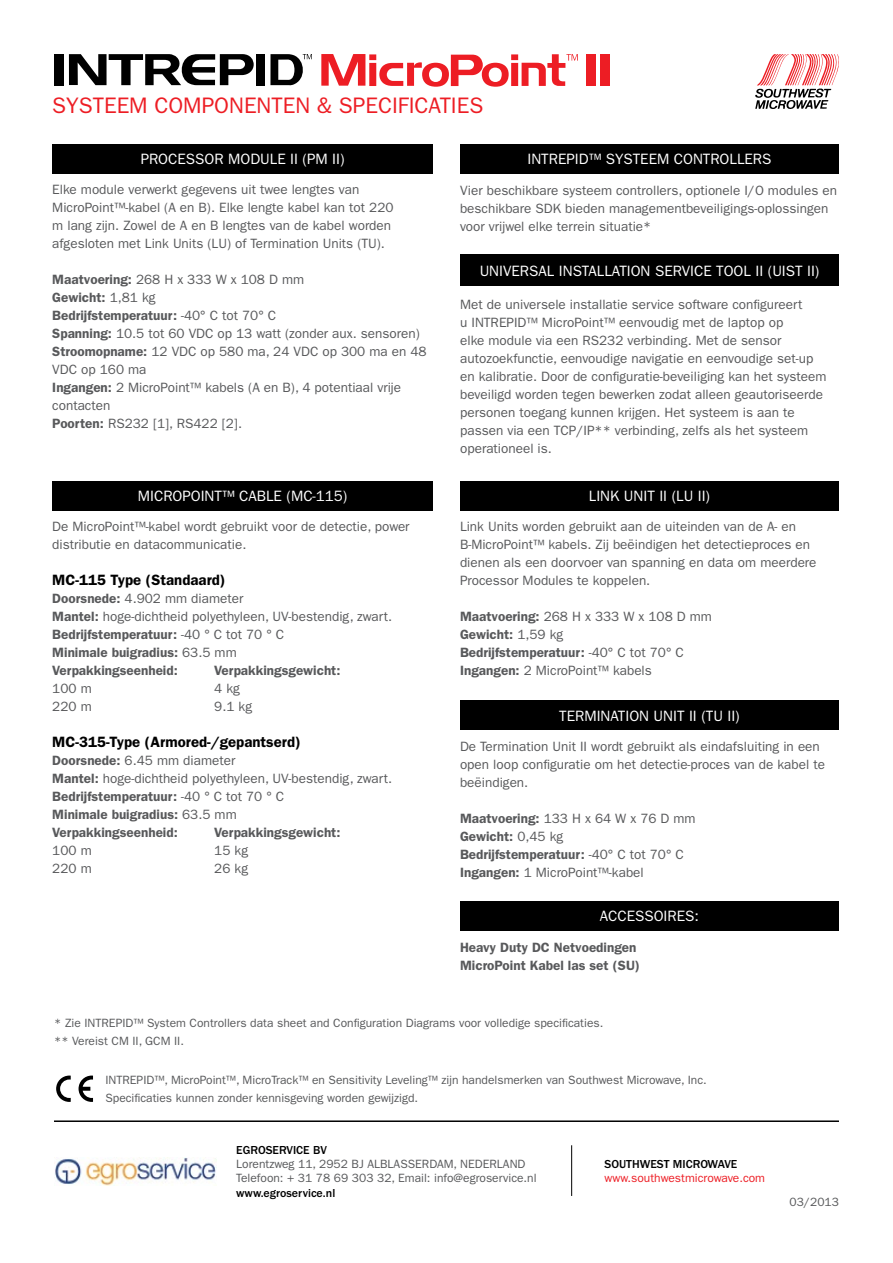
<style>
.page{position:relative;width:893px;height:1263px;background:#fff}
.page>*{position:absolute;margin:0;border:0;box-sizing:border-box;transform-origin:0 0}
.t1{font:22.5px "ITC Franklin Gothic Std";color:#ed1d24}
.t2{font:15px "ITC Franklin Gothic Std";color:#fff}
.t3{font:600 15px "ITC Franklin Gothic Std";color:#000}
.t4{font:13.5px/18px "ITC Franklin Gothic Std";color:#58595b}
.t5{font:600 13.5px/18px "ITC Franklin Gothic Std";color:#58595b}
.t6{font:12px/18px "ITC Franklin Gothic Std";color:#58595b}
.t7{font:500 12px "ITC Franklin Gothic Std";color:#000}
.t8{font:12px "ITC Franklin Gothic Std";color:#ed1d24}
.s1{font-weight:600}
</style>
<div class="page">
<div style="left:52px;top:144px;width:381px;height:30px;background:#000"></div>
<div style="left:460px;top:481px;width:379px;height:29px;background:#000"></div>
<div style="left:460px;top:701px;width:379px;height:29px;background:#000"></div>
<div style="left:460px;top:901px;width:379px;height:30px;background:#000"></div>
<div style="left:52px;top:481px;width:381px;height:29px;background:#000"></div>
<svg style="left:755px;top:54px;width:84px;height:55px"></svg>
<div style="left:460px;top:144px;width:379px;height:30px;background:#000"></div>
<div style="left:460px;top:255px;width:379px;height:31px;background:#000"></div>
<svg style="left:79px;top:1075px;width:14px;height:27px"></svg>
<svg style="left:56px;top:1075px;width:15px;height:27px"></svg>
<hr style="left:54px;top:1120px;width:785px;height:2px;background:#000">
<div style="left:54px;top:54px;width:9px;height:31px;background:#000"></div>
<div style="left:256px;top:54px;width:9px;height:31px;background:#000"></div>
<svg style="left:69px;top:54px;width:185px;height:31px"></svg>
<svg style="left:270px;top:54px;width:42px;height:31px"></svg>
<svg style="left:321px;top:54px;width:257px;height:33px"></svg>
<div style="left:586px;top:54px;width:9px;height:32px;background:#ed1d24"></div>
<div style="left:600px;top:54px;width:9px;height:32px;background:#ed1d24"></div>
<img style="left:54px;top:1158px;width:162px;height:27px">
<hr style="left:571px;top:1145px;width:1px;height:51px;background:#000">
<h1 class="t1" style="left:52px;top:93px;width:432px">SYSTEEM COMPONENTEN &amp; SPECIFICATIES</h1>
<p class="t2" style="left:141px;top:150px;width:205px">PROCESSOR MODULE II (PM II)</p>
<p class="t2" style="left:527px;top:150px;width:246px">INTREPID™ SYSTEEM CONTROLLERS</p>
<p class="t4" style="left:52px;top:181px;width:343px">Elke module verwerkt gegevens uit twee lengtes van MicroPoint™-kabel (A en B). Elke lengte kabel kan tot 220 m lang zijn. Zowel de A en B lengtes van de kabel worden afgesloten met Link Units (LU) of Termination Units (TU).</p>
<p class="t4" style="left:52px;top:271px;width:376px"><span class="s1">Maatvoering:</span> 268 H x 333 W x 108 D mm<br><span class="s1">Gewicht:</span> 1,81 kg<br><span class="s1">Bedrijfstemperatuur:</span> -40° C tot 70° C<br><span class="s1">Spanning:</span> 10.5 tot 60 VDC op 13 watt (zonder aux. sensoren)<br><span class="s1">Stroomopname:</span> 12 VDC op 580 ma, 24 VDC op 300 ma en 48<br>VDC op 160 ma<br><span class="s1">Ingangen:</span> 2 MicroPoint™ kabels (A en B), 4 potentiaal vrije contacten<br><span class="s1">Poorten:</span> RS232 [1], RS422 [2].</p>
<p class="t2" style="left:138px;top:487px;width:211px">MICROPOINT™ CABLE (MC-115)</p>
<p class="t4" style="left:52px;top:517px;width:359px">De MicroPoint™-kabel wordt gebruikt voor de detectie, power distributie en datacommunicatie.</p>
<p class="t3" style="left:52px;top:571px;width:175px">MC-115 Type (Standaard)</p>
<p class="t4" style="left:52px;top:589px;width:341px"><span class="s1">Doorsnede:</span> 4.902 mm diameter<br><span class="s1">Mantel:</span> hoge-dichtheid polyethyleen, UV-bestendig, zwart.<br><span class="s1">Bedrijfstemperatuur:</span> -40 ° C tot 70 ° C<br><span class="s1">Minimale buigradius:</span> 63.5 mm<br><span class="s1">Verpakkingseenheid:</span></p>
<p class="t5" style="left:214px;top:661px;width:128px">Verpakkingsgewicht:</p>
<p class="t4" style="left:52px;top:679px;width:41px">100 m</p>
<p class="t4" style="left:214px;top:679px;width:27px">4 kg</p>
<p class="t4" style="left:52px;top:697px;width:41px">220 m</p>
<p class="t4" style="left:214px;top:697px;width:39px">9.1 kg</p>
<p class="t3" style="left:52px;top:733px;width:250px">MC-315-Type (Armored-/gepantserd)</p>
<p class="t4" style="left:52px;top:751px;width:341px"><span class="s1">Doorsnede:</span> 6.45 mm diameter<br><span class="s1">Mantel:</span> hoge-dichtheid polyethyleen, UV-bestendig, zwart.<br><span class="s1">Bedrijfstemperatuur:</span> -40 ° C tot 70 ° C<br><span class="s1">Minimale buigradius:</span> 63.5 mm<br><span class="s1">Verpakkingseenheid:</span></p>
<p class="t5" style="left:214px;top:823px;width:128px">Verpakkingsgewicht:</p>
<p class="t4" style="left:52px;top:841px;width:41px">100 m</p>
<p class="t4" style="left:214px;top:841px;width:35px">15 kg</p>
<p class="t4" style="left:52px;top:859px;width:41px">220 m</p>
<p class="t4" style="left:214px;top:859px;width:35px">26 kg</p>
<p class="t4" style="left:460px;top:181px;width:379px">Vier beschikbare systeem controllers, optionele I/O modules en beschikbare SDK bieden managementbeveiligings-oplossingen voor vrijwel elke terrein situatie*</p>
<p class="t2" style="left:480px;top:262px;width:19px">Universal</p>
<p class="t2" style="left:559px;top:262px;width:13px">Installation</p>
<p class="t2" style="left:655px;top:262px;width:18px">Service</p>
<p class="t2" style="left:716px;top:262px;width:18px">Tool</p>
<p class="t2" style="left:755px;top:262px;width:65px">II (UIST II)</p>
<p class="t4" style="left:460px;top:295px;width:368px">Met de universele installatie service software configureert<br>u INTREPID™ MicroPoint™ eenvoudig met de laptop op<br>elke module via een RS232 verbinding. Met de sensor autozoekfunctie, eenvoudige navigatie en eenvoudige set-up en kalibratie. Door de configuratie-beveiliging kan het systeem beveiligd worden tegen bewerken zodat alleen geautoriseerde personen toegang kunnen krijgen. Het systeem is aan te passen via een TCP/IP** verbinding, zelfs als het systeem operationeel is.</p>
<p class="t2" style="left:589px;top:487px;width:123px">LINK UNIT II (LU II)</p>
<p class="t4" style="left:460px;top:517px;width:358px">Link Units worden gebruikt aan de uiteinden van de A- en B-MicroPoint™ kabels. Zij beëindigen het detectieproces en dienen als een doorvoer van spanning en data om meerdere Processor Modules te koppelen.</p>
<p class="t4" style="left:460px;top:607px;width:253px"><span class="s1">Maatvoering:</span> 268 H x 333 W x 108 D mm<br><span class="s1">Gewicht:</span> 1,59 kg<br><span class="s1">Bedrijfstemperatuur:</span> -40° C tot 70° C<br><span class="s1">Ingangen:</span> 2 MicroPoint™ kabels</p>
<p class="t2" style="left:559px;top:707px;width:182px">TERMINATION UNIT II (TU II)</p>
<p class="t4" style="left:460px;top:737px;width:367px">De Termination Unit II wordt gebruikt als eindafsluiting in een open loop configuratie om het detectie-proces van de kabel te beëindigen.</p>
<p class="t4" style="left:460px;top:809px;width:237px"><span class="s1">Maatvoering:</span> 133 H x 64 W x 76 D mm<br><span class="s1">Gewicht:</span> 0,45 kg<br><span class="s1">Bedrijfstemperatuur:</span> -40° C tot 70° C<br><span class="s1">Ingangen:</span> 1 MicroPoint™-kabel</p>
<p class="t2" style="left:600px;top:908px;width:101px">ACCESSOIRES:</p>
<p class="t5" style="left:460px;top:938px;width:182px">Heavy Duty DC Netvoedingen<br>MicroPoint Kabel las set (SU)</p>
<p class="t6" style="left:54px;top:1014px;width:551px">* Zie INTREPID™ System Controllers data sheet and Configuration Diagrams voor volledige specificaties. ** Vereist CM II, GCM II.</p>
<p class="t6" style="left:105px;top:1071px;width:603px">INTREPID™, MicroPoint™, MicroTrack™ en Sensitivity Leveling™ zijn handelsmerken van Southwest Microwave, Inc.<br>Specificaties kunnen zonder kennisgeving worden gewijzigd.</p>
<p class="t7" style="left:236px;top:1143px;width:15px">EGRO</p>
<p class="t7" style="left:266px;top:1143px;width:14px">SERVICE</p>
<p class="t7" style="left:313px;top:1143px;width:15px">BV</p>
<p class="t6" style="left:236px;top:1157px;width:302px;line-height:14.4px">Lorentzweg 11, 2952 BJ ALBLASSERDAM, NEDERLAND<br>Telefoon: + 31 78 69 303 32, Email: info@egroservice.nl</p>
<p class="t7" style="left:236px;top:1186px;width:101px">WWW.EGROSERVICE.NL</p>
<p class="t7" style="left:605px;top:1157px;width:44px">SOUTHWEST</p>
<p class="t7" style="left:673px;top:1157px;width:18px">MICROWAVE</p>
<p class="t8" style="left:605px;top:1171px;width:162px">www.southwestmicrowave.com</p>
<p class="t6" style="left:789px;top:1193px;width:51px">03/2013</p>
</div>
